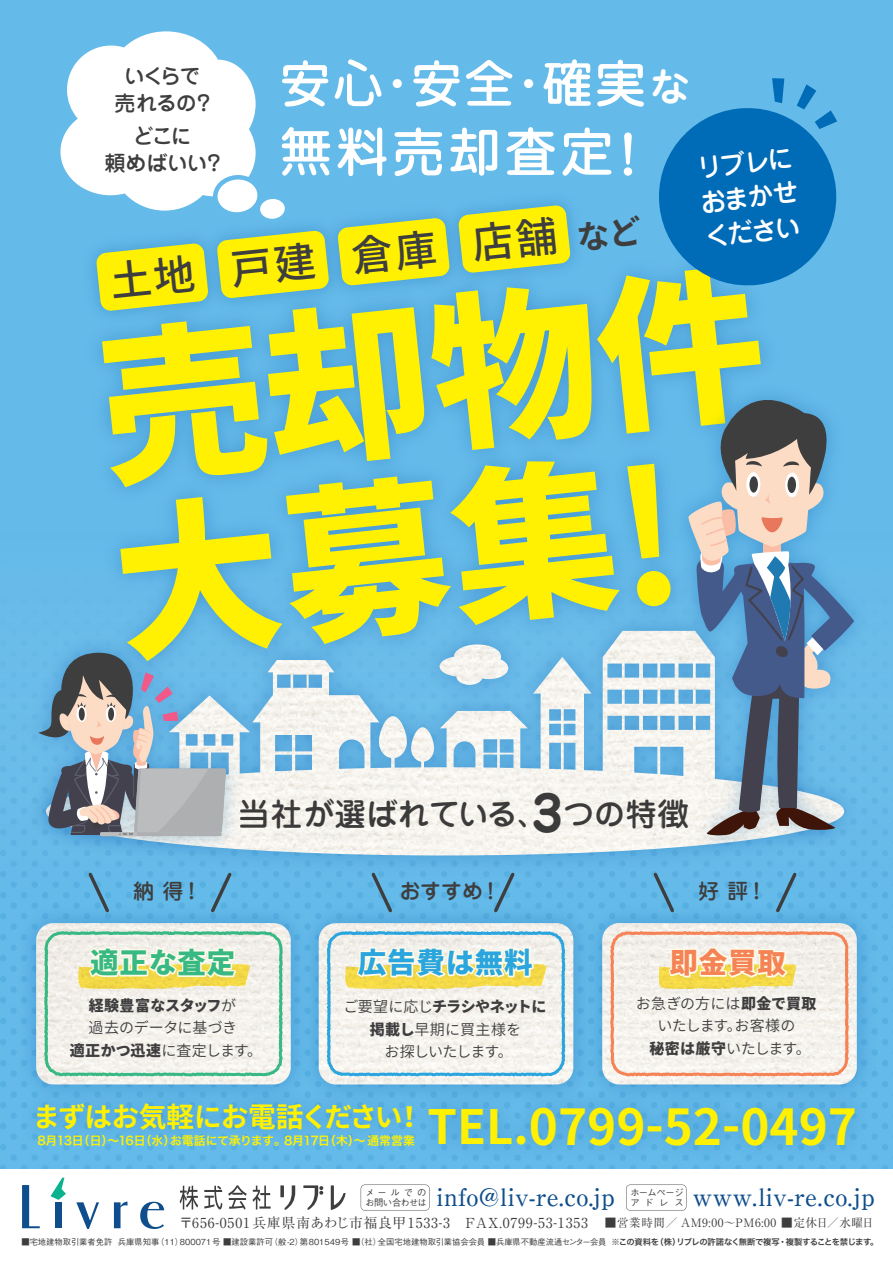
<style>
.page{position:relative;width:893px;height:1263px;background:#fff}
.page>*{position:absolute;margin:0;border:0;box-sizing:border-box;transform-origin:0 0}
.t1{font:800 166.5px/176.7px "Source Han Sans JP";color:#fff101}
.t2{font:500 52.5px "Jun 34 Pro";letter-spacing:.07em;color:#fff}
.t3{font:500 51px "Jun 34 Pro";color:#fff}
.t4{font:700 49.5px "Source Han Sans JP";color:#fff101}
.t5{font:500 41.7px "Source Han Sans JP";color:#3e3e3f}
.t6{font:500 31.5px "Jun 34 Pro";color:#3e3e3f}
.t7{font:800 28.5px "Source Han Sans JP";letter-spacing:.03em;color:#2ba5de}
.t8{font:800 28.5px "Source Han Sans JP";letter-spacing:.03em;color:#38b983}
.t9{font:800 28.5px "Source Han Sans JP";color:#f58355}
.t10{font:700 27.75px "Source Han Sans JP";letter-spacing:-.04em;color:#fff101}
.t11{font:500 26.25px/34.7px "Jun 34 Pro";color:#fff;text-align:justify}
.t12{font:500 24px "Ryumin Pro";letter-spacing:.015em;color:#0f4e8c}
.t13{font:500 21px/27px "Jun 34 Pro";letter-spacing:-.045em;color:#3e3e3f;text-align:center}
.t14{font:500 21px/27px "Jun 34 Pro";letter-spacing:-.065em;color:#3e3e3f;text-align:center}
.t15{font:15px/22.5px "Source Han Sans JP";letter-spacing:-.015em;color:#3e3e3f;text-align:center}
.t16{font:15px/22.5px "Source Han Sans JP";letter-spacing:.005em;color:#3e3e3f;text-align:center}
.t17{font:15px/22.5px "Source Han Sans JP";letter-spacing:-.035em;color:#3e3e3f;text-align:center}
.t18{font:13.8px "Ryumin Pro";letter-spacing:.06em;color:#3e3e3f}
.t19{font:11.85px "Hira Kaku Pro W6";letter-spacing:-.025em;color:#fff101}
.t20{font:500 9.3px/10.5px "Gothic BBB Pro";letter-spacing:-.03em;color:#3e3e3f}
.t21{font:500 8.25px "Gothic BBB Pro";color:#3e3e3f}
.s1{font-size:45.9px}
.s2{font-size:40.8px}
.s3{font-weight:700;font-size:183.15px}
.s4{font-family:"Jun 501 Pro";font-weight:700;font-size:48.75px}
.s5{font-weight:800}
.s6{font-size:47.25px}
.s7{font-size:11.55px}
.s8{font-family:"Hira Kaku Pro W6";font-weight:400}
</style>
<div class="page">
<svg style="left:361px;top:1184px;width:41px;height:26px"></svg>
<div style="left:0;top:0;width:893px;height:1168px;background:#64bae9"></div>
<img style="left:11px;top:897px;width:872px;height:180px">
<img style="left:36px;top:923px;width:821px;height:154px">
<svg style="left:180px;top:1186px;width:18px;height:23px"></svg>
<svg style="left:204px;top:1185px;width:18px;height:24px"></svg>
<svg style="left:228px;top:1185px;width:19px;height:25px"></svg>
<svg style="left:253px;top:1185px;width:18px;height:24px"></svg>
<svg style="left:280px;top:1185px;width:15px;height:25px"></svg>
<svg style="left:303px;top:1185px;width:20px;height:25px"></svg>
<svg style="left:331px;top:1185px;width:15px;height:25px"></svg>
<svg style="left:22px;top:1185px;width:18px;height:43px"></svg>
<div style="left:55px;top:1202px;width:6px;height:26px;background:#0f4e8c"></div>
<svg style="left:76px;top:1202px;width:23px;height:27px"></svg>
<svg style="left:114px;top:1201px;width:13px;height:27px"></svg>
<svg style="left:140px;top:1202px;width:24px;height:27px"></svg>
<svg style="left:51px;top:1182px;width:15px;height:18px"></svg>
<img style="left:402px;top:1074px;width:481px;height:137px">
<img style="left:8px;top:1077px;width:434px;height:105px">
<svg style="left:86px;top:883px;width:26px;height:32px"></svg>
<svg style="left:208px;top:883px;width:26px;height:32px"></svg>
<svg style="left:369px;top:883px;width:26px;height:32px"></svg>
<svg style="left:491px;top:883px;width:26px;height:32px"></svg>
<svg style="left:651px;top:883px;width:26px;height:32px"></svg>
<svg style="left:773px;top:883px;width:26px;height:32px"></svg>
<svg style="left:38px;top:676px;width:24px;height:159px"></svg>
<img style="left:62px;top:274px;width:763px;height:602px">
<img style="left:76px;top:240px;width:153px;height:92px">
<svg style="left:96px;top:243px;width:100px;height:68px"></svg>
<img style="left:196px;top:228px;width:154px;height:91px">
<svg style="left:217px;top:230px;width:100px;height:68px;background:#e3e526"></svg>
<img style="left:317px;top:216px;width:154px;height:90px">
<svg style="left:337px;top:218px;width:101px;height:68px;background:#e2e527"></svg>
<img style="left:438px;top:203px;width:153px;height:91px">
<svg style="left:458px;top:205px;width:113px;height:68px"></svg>
<svg style="left:60px;top:31px;width:225px;height:188px"></svg>
<svg style="left:327px;top:931px;width:238px;height:145px;background:#e7ebdc"></svg>
<svg style="left:610px;top:931px;width:239px;height:145px;background:#f4e9d7"></svg>
<svg style="left:44px;top:931px;width:239px;height:145px;background:#e7ebd6"></svg>
<img style="left:663px;top:374px;width:192px;height:487px">
<svg style="left:688px;top:375px;width:166px;height:461px"></svg>
<svg style="left:654px;top:78px;width:183px;height:212px"></svg>
<svg style="left:578px;top:215px;width:13px;height:36px"></svg>
<h3 class="t3" style="left:280px;top:43px;width:412px">安心<span class="s1">・</span>安全<span class="s1">・</span>確実<span class="s2">な</span></h3>
<h2 class="t2" style="left:280px;top:110px;width:357px">無料売却査定!</h2>
<h3 class="t14" style="left:115px;top:60px;width:101px">いくらで売れるの？</h3>
<h3 class="t13" style="left:104px;top:120px;width:122px">どこに<br>頼めばいい？</h3>
<h3 class="t11" style="left:695px;top:148px;width:100px;rotate:-6deg">リブレにおまかせください</h3>
<h3 class="t5" style="left:108px;top:259px;width:451px;rotate:-6deg">土地 戸建 倉庫 店舗</h3>
<h1 class="t1" style="left:88px;top:328px;width:671px;rotate:-6deg">売却物件大募集<span class="s3">!</span></h1>
<h3 class="t6" style="left:239px;top:789px;width:452px">当社が選ばれている、<span class="s4">3</span>つの特徴</h3>
<h3 class="t13" style="left:133px;top:876px;width:63px">納 得!</h3>
<h3 class="t13" style="left:400px;top:876px;width:96px">おすすめ !</h3>
<h3 class="t13" style="left:698px;top:876px;width:63px">好 評!</h3>
<h3 class="t8" style="left:90px;top:947px;width:147px">適正な査定</h3>
<h3 class="t7" style="left:358px;top:947px;width:176px">広告費は無料</h3>
<h3 class="t9" style="left:670px;top:947px;width:118px">即金買取</h3>
<h3 class="t15" style="left:70px;top:994px;width:194px"><span class="s5">経験豊富なスタッフ</span>が<br>過去のデータに基づき<br><span class="s5">適正かつ迅速</span>に査定します。</h3>
<h3 class="t16" style="left:343px;top:996px;width:204px">ご要望に応じ<span class="s5">チラシやネットに掲載し</span>早期に買主様を<br>お探しいたします。</h3>
<h3 class="t17" style="left:636px;top:992px;width:182px">お急ぎの方には<span class="s5">即金で買取</span>いたします。お客様の<br><span class="s5">秘密は厳守</span>いたします。</h3>
<h3 class="t10" style="left:33px;top:1101px;width:392px">まずはお気軽にお電話ください！</h3>
<h3 class="t19" style="left:37px;top:1130px;width:379px">8月13日（日）～16日（水）お電話にて承ります。8月17日（木）～通常営業</h3>
<h3 class="t4" style="left:428px;top:1099px;width:431px"><span class="s6">TEL.</span>0799-52-0497</h3>
<h3 class="t12" style="left:437px;top:1178px;width:180px">info@liv-re.co.jp</h3>
<h3 class="t12" style="left:693px;top:1178px;width:184px">www.liv-re.co.jp</h3>
<p class="t20" style="left:365px;top:1185px;width:63px">メールでのお問い合わせは</p>
<p class="t20" style="left:630px;top:1185px;width:55px">ホームページアドレス</p>
<h3 class="t18" style="left:179px;top:1212px;width:696px">〒656-0501 兵庫県南あわじ市福良甲1533-3　FAX.0799-53-1353 <span class="s7">■営業時間／ AM9:00～PM6:00 ■定休日／水曜日</span></h3>
<p class="t21" style="left:21px;top:1235px;width:859px">■宅地建物取引業者免許 兵庫県知事（11）800071号 ■建設業許可（般-2）第801549号 ■（社）全国宅地建物取引業協会会員 ■兵庫県不動産流通センター会員 <span class="s8">※この資料を（株）リブレの許諾なく無断で複写・複製することを禁じます。</span></p>
</div>
